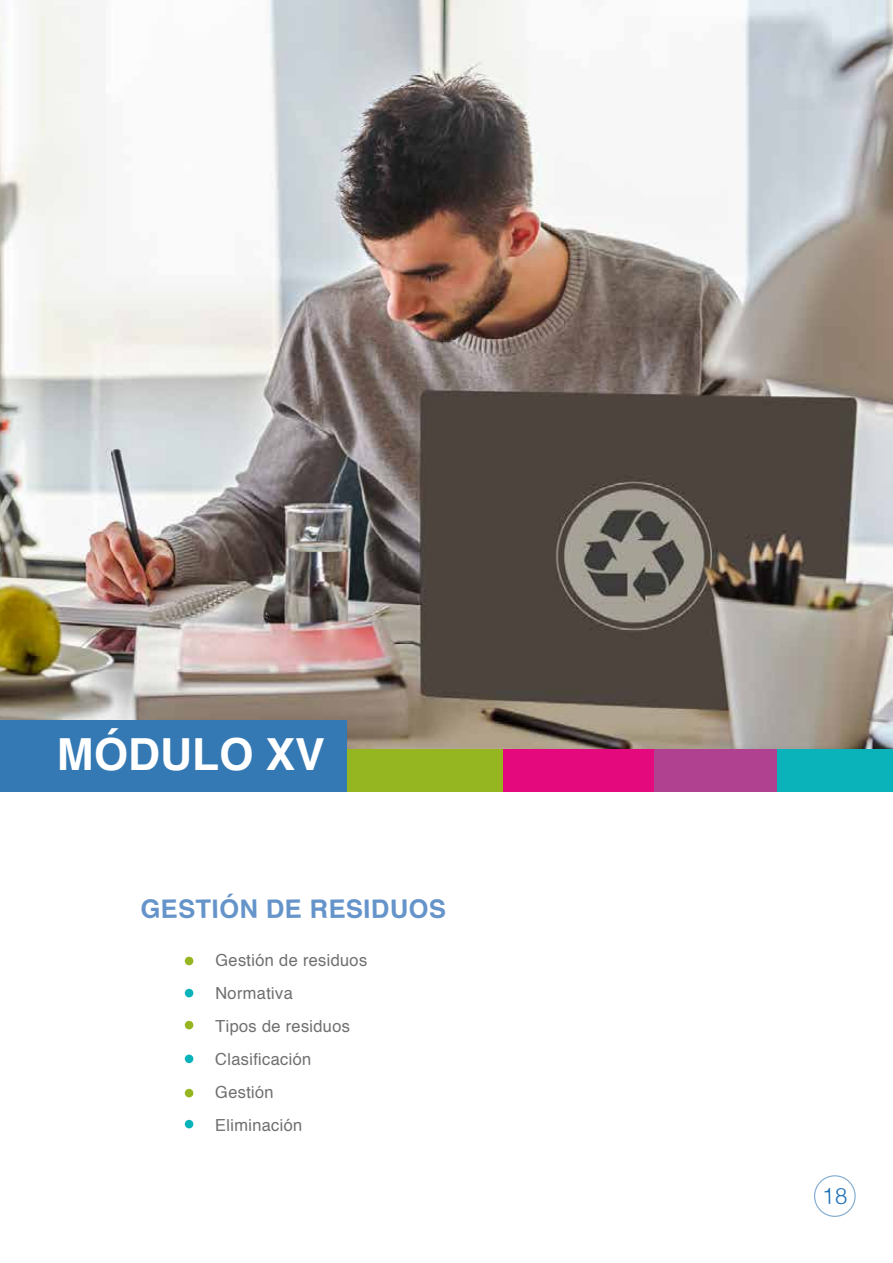
<style>
.page{position:relative;width:893px;height:1263px;background:#fff}
.page>*{position:absolute;margin:0;border:0;box-sizing:border-box;transform-origin:0 0}
.t1{font:700 44.25px "Helvetica";color:#fff}
.t2{font:700 25.5px "Helvetica";color:#6594ca}
.t3{font:16.5px/32.8px "Helvetica";color:#706f6f}
</style>
<div class="page">
<img style="left:0;top:0;width:893px;height:749px">
<div style="left:774px;top:749px;width:119px;height:42px;background:#0ab3ba"></div>
<div style="left:331px;top:749px;width:173px;height:42px;background:#95b621"></div>
<div style="left:504px;top:749px;width:172px;height:42px;background:#e5097e"></div>
<div style="left:655px;top:749px;width:122px;height:42px;background:#b04191"></div>
<div style="left:0;top:720px;width:346px;height:71px;background:#3479b3"></div>
<div style="left:185px;top:989px;width:8px;height:8px;background:#0ab3ba;border-radius:50%"></div>
<div style="left:185px;top:1054px;width:8px;height:9px;background:#0ab3ba;border-radius:50%"></div>
<div style="left:185px;top:1089px;width:8px;height:8px;background:#95b621;border-radius:50%"></div>
<div style="left:185px;top:1120px;width:8px;height:8px;background:#0ab3ba;border-radius:50%"></div>
<div style="left:185px;top:1021px;width:8px;height:8px;background:#95b621;border-radius:50%"></div>
<div style="left:185px;top:957px;width:8px;height:8px;background:#95b621;border-radius:50%"></div>
<div style="left:814px;top:1175px;width:42px;height:42px;border:1px solid #3479b3;border-radius:50%"></div>
<h1 class="t1" style="left:57px;top:718px;width:269px">MÓDULO XV</h1>
<h2 class="t2" style="left:140px;top:891px;width:307px;rotate:-1deg">GESTIÓN DE RESIDUOS</h2>
<p class="t3" style="left:212px;top:945px;width:156px;rotate:-1deg">Gestión de residuos<br>Normativa<br>Tipos de residuos<br>Clasificación<br>Gestión<br>Eliminación</p>
</div>
